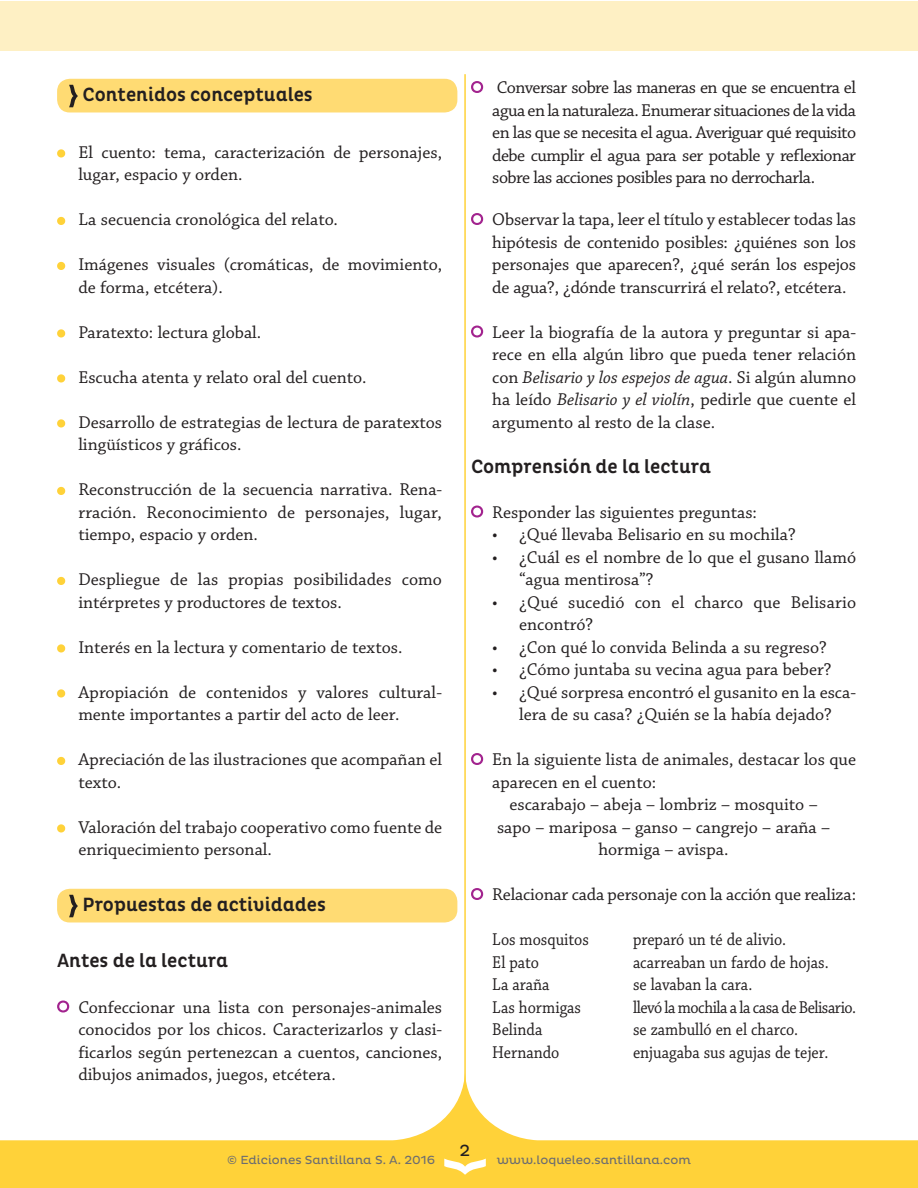
<style>
.page{position:relative;width:918px;height:1188px;background:#fff}
.page>*{position:absolute;margin:0;border:0;box-sizing:border-box;transform-origin:0 0}
.t1{font:500 19.5px "Pluto Cond";color:#231f20}
.t2{font:18px/22.5px "Chaparral Pro";color:#231f20}
.t3{font:18px "Chaparral Pro";color:#231f20;scale:.9 1}
.t4{font:18px "Chaparral Pro";letter-spacing:-.03em;color:#231f20;scale:.9 1}
.t5{font:16.5px "Pluto";color:#231f20}
.t6{font:12px "Pluto";color:#6c6d70}
.s1{font-style:italic}
</style>
<div class="page">
<div style="left:57px;top:79px;width:400px;height:33px;background:#ffdb73;border-radius:13px"></div>
<svg style="left:69px;top:85px;width:9px;height:22px"></svg>
<svg style="left:57px;top:149px;width:8px;height:8px"></svg>
<svg style="left:57px;top:217px;width:8px;height:8px"></svg>
<svg style="left:57px;top:262px;width:8px;height:8px"></svg>
<svg style="left:57px;top:329px;width:8px;height:8px"></svg>
<svg style="left:57px;top:374px;width:8px;height:8px"></svg>
<svg style="left:57px;top:419px;width:8px;height:8px"></svg>
<svg style="left:57px;top:487px;width:8px;height:8px"></svg>
<svg style="left:57px;top:577px;width:8px;height:8px"></svg>
<svg style="left:57px;top:644px;width:8px;height:8px"></svg>
<svg style="left:57px;top:689px;width:8px;height:8px"></svg>
<svg style="left:57px;top:757px;width:8px;height:8px"></svg>
<svg style="left:57px;top:824px;width:8px;height:8px"></svg>
<div style="left:57px;top:889px;width:400px;height:33px;background:#ffdb73;border-radius:13px"></div>
<svg style="left:69px;top:895px;width:9px;height:22px"></svg>
<svg style="left:57px;top:1001px;width:12px;height:11px"></svg>
<svg style="left:471px;top:81px;width:12px;height:12px"></svg>
<svg style="left:471px;top:213px;width:12px;height:12px"></svg>
<svg style="left:471px;top:326px;width:12px;height:11px"></svg>
<svg style="left:471px;top:506px;width:12px;height:11px"></svg>
<svg style="left:471px;top:753px;width:12px;height:12px"></svg>
<svg style="left:471px;top:888px;width:12px;height:12px"></svg>
<svg style="left:0;top:1081px;width:918px;height:107px"></svg>
<hr style="left:464px;top:74px;width:2px;height:1028px;background:#ffd239">
<svg style="left:444px;top:1159px;width:42px;height:16px"></svg>
<div style="left:0;top:1px;width:918px;height:50px;background:#fef0c4"></div>
<p class="t1" style="left:83px;top:84px;width:232px">Contenidos conceptuales</p>
<p class="t2" style="left:78px;top:141px;width:365px">El cuento: tema, caracterización de personajes, lugar, espacio y orden.</p>
<p class="t2" style="left:78px;top:209px;width:261px">La secuencia cronológica del relato.</p>
<p class="t2" style="left:78px;top:254px;width:365px">Imágenes visuales (cromáticas, de movimiento, de forma, etcétera).</p>
<p class="t2" style="left:78px;top:321px;width:184px">Paratexto: lectura global.</p>
<p class="t2" style="left:78px;top:366px;width:290px">Escucha atenta y relato oral del cuento.</p>
<p class="t2" style="left:78px;top:411px;width:365px">Desarrollo de estrategias de lectura de paratextos lingüísticos y gráficos.</p>
<p class="t2" style="left:78px;top:479px;width:365px;text-align:justify">Reconstrucción de la secuencia narrativa. Rena&shy;rración. Reconocimiento de personajes, lugar, tiempo, espacio y orden.</p>
<p class="t2" style="left:78px;top:569px;width:365px">Despliegue de las propias posibilidades como intérpretes y productores de textos.</p>
<p class="t2" style="left:78px;top:636px;width:326px">Interés en la lectura y comentario de textos.</p>
<p class="t2" style="left:78px;top:681px;width:365px">Apropiación de contenidos y valores cultural&shy;mente importantes a partir del acto de leer.</p>
<p class="t2" style="left:78px;top:749px;width:365px">Apreciación de las ilustraciones que acompañan el texto.</p>
<p class="t2" style="left:78px;top:816px;width:365px">Valoración del trabajo cooperativo como fuente de enriquecimiento personal.</p>
<p class="t1" style="left:83px;top:894px;width:245px">Propuestas de actividades</p>
<p class="t1" style="left:57px;top:950px;width:172px">Antes de la lectura</p>
<p class="t2" style="left:78px;top:996px;width:365px;text-align:justify">Confeccionar una lista con personajes-animales conocidos por los chicos. Caracterizarlos y clasi&shy;ficarlos según pertenezcan a cuentos, canciones, dibujos animados, juegos, etcétera.</p>
<p class="t2" style="left:492px;top:77px;width:365px;text-align:justify">Conversar sobre las maneras en que se encuentra el agua en la naturaleza. Enumerar situaciones de la vida en las que se necesita el agua. Averiguar qué requisito debe cumplir el agua para ser potable y reflexionar sobre las acciones posibles para no derrocharla.</p>
<p class="t2" style="left:492px;top:209px;width:365px;text-align:justify">Observar la tapa, leer el título y establecer todas las hipótesis de contenido posibles: ¿quiénes son los personajes que aparecen?, ¿qué serán los espejos de agua?, ¿dónde transcurrirá el relato?, etcétera.</p>
<p class="t2" style="left:492px;top:321px;width:365px;text-align:justify">Leer la biografía de la autora y preguntar si apa&shy;rece en ella algún libro que pueda tener relación con <span class="s1">Belisario y los espejos de agua</span>. Si algún alumno ha leído <span class="s1">Belisario y el violín</span>, pedirle que cuente el argumento al resto de la clase.</p>
<p class="t1" style="left:471px;top:455px;width:242px">Comprensión de la lectura</p>
<p class="t2" style="left:492px;top:501px;width:266px">Responder las siguientes preguntas:</p>
<p class="t2" style="left:492px;top:524px;width:305px">• ¿Qué llevaba Belisario en su mochila?</p>
<p class="t2" style="left:519px;top:546px;width:338px;text-indent:-27px">• ¿Cuál es el nombre de lo que el gusano llamó “agua mentirosa”?</p>
<p class="t2" style="left:519px;top:591px;width:338px;text-indent:-27px">• ¿Qué sucedió con el charco que Belisario encontró?</p>
<p class="t2" style="left:492px;top:636px;width:336px">• ¿Con qué lo convida Belinda a su regreso?</p>
<p class="t2" style="left:492px;top:659px;width:341px">• ¿Cómo juntaba su vecina agua para beber?</p>
<p class="t2" style="left:492px;top:681px;width:365px;text-align:center">• ¿Qué sorpresa encontró el gusanito en la esca&shy;lera de su casa? ¿Quién se la había dejado?</p>
<p class="t2" style="left:492px;top:749px;width:365px">En la siguiente lista de animales, destacar los que</p>
<p class="t2" style="left:492px;top:771px;width:165px">aparecen en el cuento:</p>
<p class="t2" style="left:509px;top:794px;width:310px">escarabajo – abeja – lombriz – mosquito –</p>
<p class="t2" style="left:497px;top:816px;width:335px">sapo – mariposa – ganso – cangrejo – araña –</p>
<p class="t2" style="left:598px;top:839px;width:132px">hormiga – avispa.</p>
<p class="t2" style="left:492px;top:884px;width:365px">Relacionar cada personaje con la acción que realiza:</p>
<p class="t3" style="left:492px;top:929px;width:109px">Los mosquitos</p>
<p class="t3" style="left:633px;top:929px;width:172px">preparó un té de alivio.</p>
<p class="t3" style="left:492px;top:952px;width:54px">El pato</p>
<p class="t3" style="left:633px;top:952px;width:219px">acarreaban un fardo de hojas.</p>
<p class="t3" style="left:492px;top:974px;width:65px">La araña</p>
<p class="t3" style="left:633px;top:974px;width:134px">se lavaban la cara.</p>
<p class="t3" style="left:492px;top:997px;width:100px">Las hormigas</p>
<p class="t4" style="left:633px;top:997px;width:249px">llevó la mochila a la casa de Belisario.</p>
<p class="t3" style="left:492px;top:1019px;width:57px">Belinda</p>
<p class="t3" style="left:633px;top:1019px;width:185px">se zambulló en el charco.</p>
<p class="t3" style="left:492px;top:1042px;width:76px">Hernando</p>
<p class="t3" style="left:633px;top:1042px;width:219px">enjuagaba sus agujas de tejer.</p>
<p class="t5" style="left:460px;top:1141px;width:12px">2</p>
<p class="t6" style="left:227px;top:1153px;width:210px">© Ediciones Santillana S. A. 2016</p>
<p class="t6" style="left:497px;top:1153px;width:196px">www.loqueleo.santillana.com</p>
</div>
